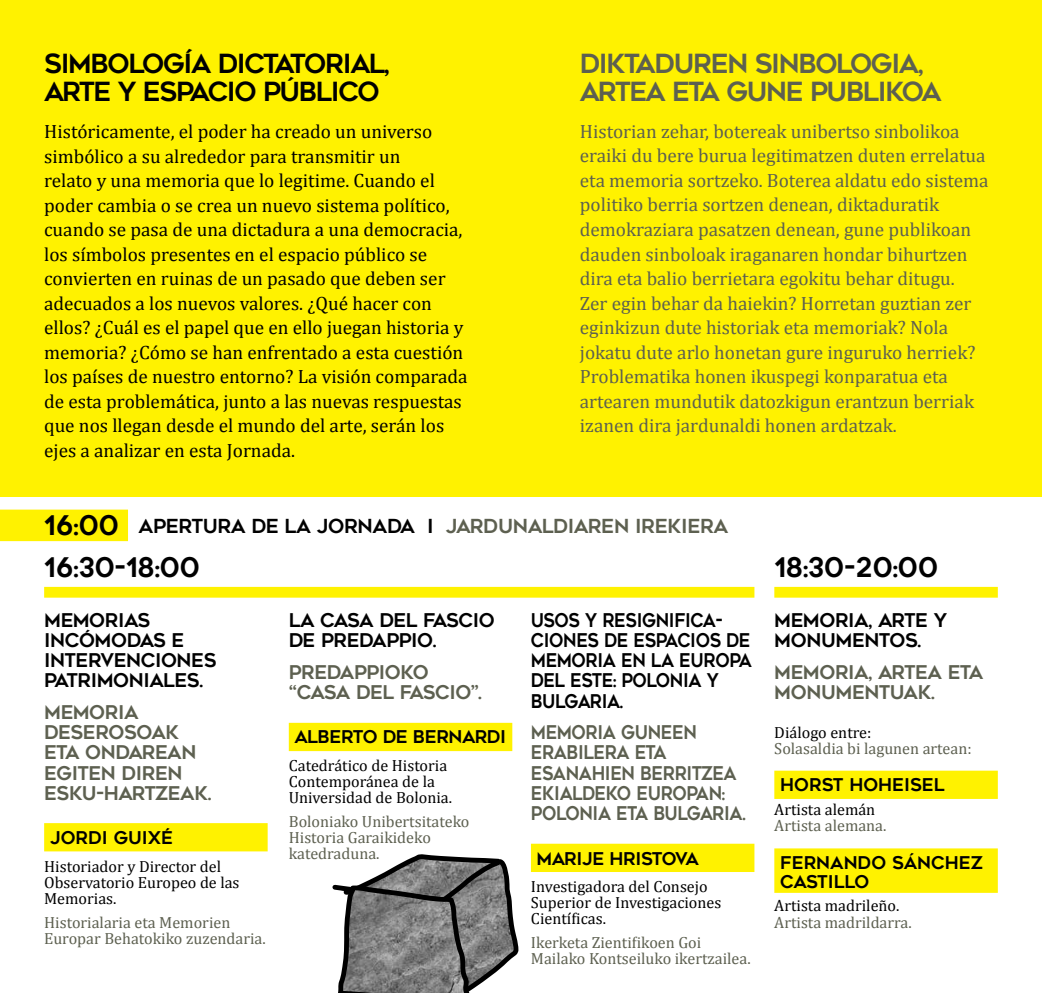
<style>
.page{position:relative;width:1042px;height:993px;background:#fff}
.page>*{position:absolute;margin:0;border:0;box-sizing:border-box;transform-origin:0 0}
.t1{font:26.95px "Geometos";color:#000}
.t2{font:26.25px/28px "Geometos";letter-spacing:-.05em;color:#000}
.t3{font:26.25px/28px "Geometos";letter-spacing:-.05em;color:#5d6050}
.t4{font:19.25px/24.5px "Cambria";color:#000}
.t5{font:19.25px/24.5px "Cambria";color:#5d6050}
.t6{font:19.25px "Geometos";letter-spacing:-.02em;color:#5d6050}
.t7{font:18.9px/20.1px "Geometos";letter-spacing:-.02em;color:#5d6050}
.t8{font:18.9px/20.1px "Geometos";letter-spacing:-.02em;color:#000}
.t9{font:18.9px/20.1px "Geometos";letter-spacing:-.02em;color:#5d6050;scale:.9 1}
.t10{font:18.9px/20.1px "Geometos";letter-spacing:-.02em;color:#000;scale:.9 1}
.t11{font:17.5px/18.9px "Geometos";letter-spacing:-.01em;color:#000}
.t12{font:16.1px/16.1px "Cambria";color:#5d6050}
.t13{font:16.1px/16.1px "Cambria";color:#000}
.s1{font-size:26.95px;color:#000}
.s2{color:#000}
</style>
<div class="page">
<div style="left:0;top:0;width:1042px;height:496px;background:#fff200"></div>
<div style="left:44px;top:586px;width:710px;height:11px;background:#fff200"></div>
<div style="left:774px;top:586px;width:224px;height:11px;background:#fff200"></div>
<div style="left:44px;top:822px;width:224px;height:29px;background:#fff200"></div>
<div style="left:289px;top:722px;width:223px;height:28px;background:#fff200"></div>
<div style="left:531px;top:843px;width:223px;height:28px;background:#fff200"></div>
<div style="left:774px;top:770px;width:224px;height:28px;background:#fff200"></div>
<div style="left:774px;top:848px;width:224px;height:44px;background:#fff200"></div>
<svg style="left:332px;top:854px;width:187px;height:138px"></svg>
<div style="left:0;top:509px;width:128px;height:32px;background:#fff200"></div>
<h2 class="t2" style="left:44px;top:50px;width:347px">SIMBOLOGÍA DICTATORIAL,<br>ARTE Y ESPACIO PÚBLICO</h2>
<h2 class="t3" style="left:580px;top:50px;width:363px">DIKTADUREN SINBOLOGIA,<br>ARTEA ETA GUNE PUBLIKOA</h2>
<p class="t4" style="left:44px;top:119px;width:425px">Históricamente, el poder ha creado un universo simbólico a su alrededor para transmitir un<br>relato y una memoria que lo legitime. Cuando el poder cambia o se crea un nuevo sistema político, cuando se pasa de una dictadura a una democracia, los símbolos presentes en el espacio público se convierten en ruinas de un pasado que deben ser adecuados a los nuevos valores. ¿Qué hacer con ellos? ¿Cuál es el papel que en ello juegan historia y memoria? ¿Cómo se han enfrentado a esta cuestión los países de nuestro entorno? La visión comparada de esta problemática, junto a las nuevas respuestas que nos llegan desde el mundo del arte, serán los ejes a analizar en esta Jornada.</p>
<p class="t5" style="left:580px;top:119px;width:410px">Historian zehar, botereak unibertso sinbolikoa eraiki du bere burua legitimatzen duten errelatua eta memoria sortzeko. Boterea aldatu edo sistema politiko berria sortzen denean, diktaduratik demokraziara pasatzen denean, gune publikoan dauden sinboloak iraganaren hondar bihurtzen dira eta balio berrietara egokitu behar ditugu.<br>Zer egin behar da haiekin? Horretan guztian zer eginkizun dute historiak eta memoriak? Nola jokatu dute arlo honetan gure inguruko herriek?<br>Problematika honen ikuspegi konparatua eta artearen mundutik datozkigun erantzun berriak izanen dira jardunaldi honen ardatzak.</p>
<p class="t6" style="left:44px;top:514px;width:686px"><span class="s1">16:00</span> <span class="s2">APERTURA DE LA JORNADA I</span> JARDUNALDIAREN IREKIERA</p>
<h1 class="t1" style="left:44px;top:552px;width:157px">16:30-18:00</h1>
<h1 class="t1" style="left:774px;top:552px;width:165px">18:30-20:00</h1>
<p class="t8" style="left:44px;top:610px;width:174px">MEMORIAS<br>INCÓMODAS E<br>INTERVENCIONES<br>PATRIMONIALES.</p>
<p class="t7" style="left:44px;top:702px;width:169px">MEMORIA<br>DESEROSOAK<br>ETA ONDAREAN<br>EGITEN DIREN<br>ESKU-HARTZEAK.</p>
<p class="t11" style="left:50px;top:828px;width:124px">JORDI GUIXÉ</p>
<p class="t13" style="left:44px;top:858px;width:197px">Historiador y Director del<br>Observatorio Europeo de las<br>Memorias.</p>
<p class="t12" style="left:44px;top:914px;width:223px">Historialaria eta Memorien<br>Europar Behatokiko zuzendaria.</p>
<p class="t8" style="left:289px;top:610px;width:208px">LA CASA DEL FASCIO<br>DE PREDAPPIO.</p>
<p class="t7" style="left:289px;top:661px;width:194px">PREDAPPIOKO “CASA DEL FASCIO”.</p>
<p class="t11" style="left:294px;top:727px;width:213px">ALBERTO DE BERNARDI</p>
<p class="t13" style="left:289px;top:757px;width:165px">Catedrático de Historia<br>Contemporánea de la<br>Universidad de Bolonia.</p>
<p class="t12" style="left:289px;top:813px;width:182px">Boloniako Unibertsitateko<br>Historia Garaikideko katedraduna.</p>
<p class="t10" style="left:531px;top:610px;width:247px">USOS Y RESIGNIFICA-<br>CIONES DE ESPACIOS DE<br>MEMORIA EN LA EUROPA<br>DEL ESTE: POLONIA Y<br>BULGARIA.</p>
<p class="t9" style="left:531px;top:722px;width:240px">MEMORIA GUNEEN<br>ERABILERA ETA<br>ESANAHIEN BERRITZEA<br>EKIALDEKO EUROPAN:<br>POLONIA ETA BULGARIA.</p>
<p class="t11" style="left:536px;top:848px;width:164px">MARIJE HRISTOVA</p>
<p class="t13" style="left:531px;top:878px;width:192px">Investigadora del Consejo<br>Superior de Investigaciones<br>Científicas.</p>
<p class="t12" style="left:531px;top:934px;width:221px">Ikerketa Zientifikoen Goi<br>Mailako Kontseiluko ikertzailea.</p>
<p class="t8" style="left:774px;top:610px;width:174px">MEMORIA, ARTE Y<br>MONUMENTOS.</p>
<p class="t7" style="left:774px;top:661px;width:210px">MEMORIA, ARTEA ETA<br>MONUMENTUAK.</p>
<p class="t13" style="left:774px;top:724px;width:99px">Diálogo entre:</p>
<p class="t12" style="left:774px;top:740px;width:199px">Solasaldia bi lagunen artean:</p>
<p class="t11" style="left:780px;top:775px;width:166px">HORST HOHEISEL</p>
<p class="t13" style="left:774px;top:800px;width:102px">Artista alemán</p>
<p class="t12" style="left:774px;top:817px;width:114px">Artista alemana.</p>
<p class="t11" style="left:780px;top:852px;width:204px">FERNANDO SÁNCHEZ<br>CASTILLO</p>
<p class="t13" style="left:774px;top:897px;width:127px">Artista madrileño.</p>
<p class="t12" style="left:774px;top:913px;width:139px">Artista madrildarra.</p>
</div>
